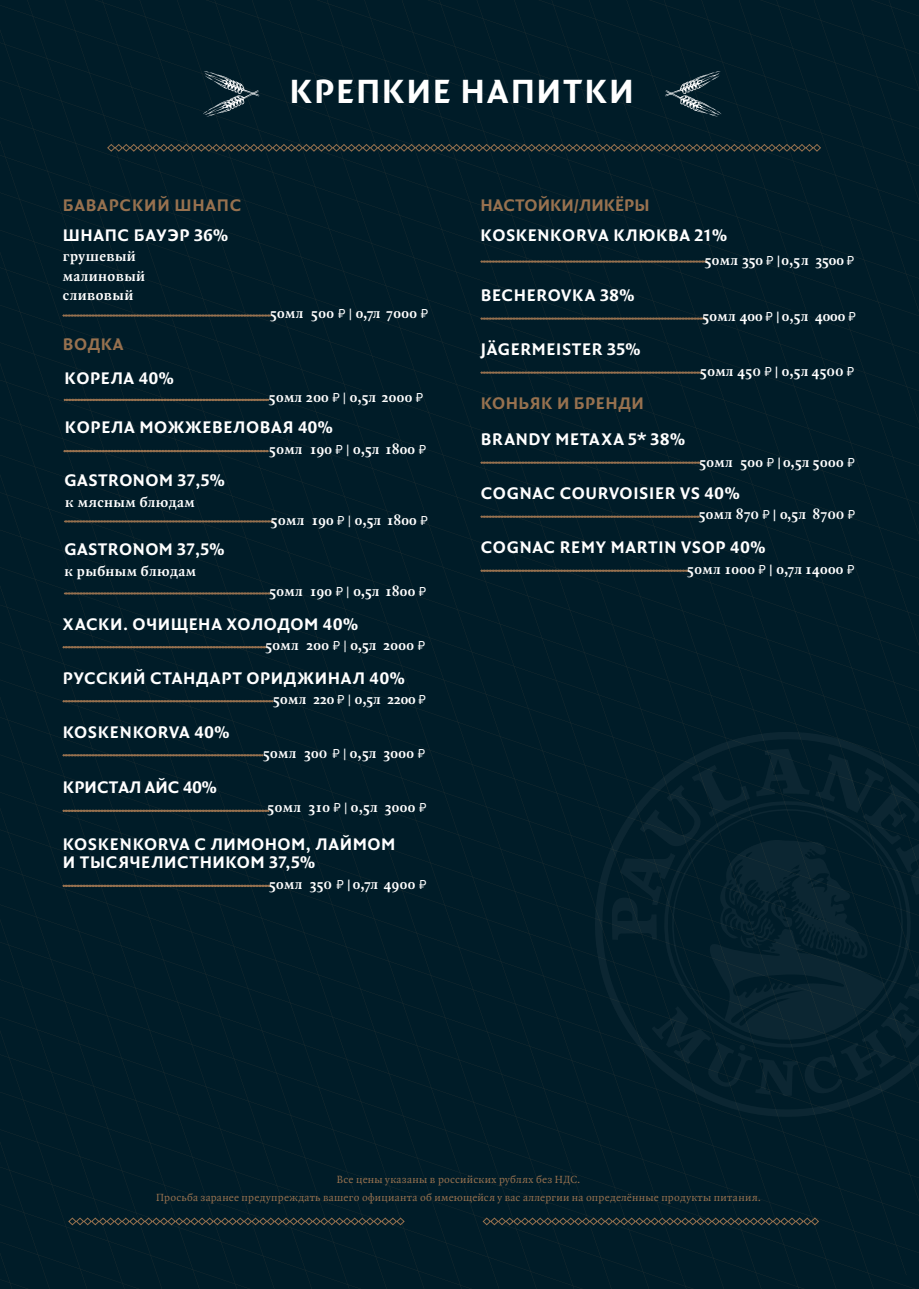
<style>
.page{position:relative;width:919px;height:1289px;background:#fff}
.page>*{position:absolute;margin:0;border:0;box-sizing:border-box;transform-origin:0 0}
.t1{font:700 36px "Quadraat Sans Pro";letter-spacing:.05em;color:#fff}
.t2{font:700 18px/18px "Quadraat Sans Pro";letter-spacing:.035em;color:#fff}
.t3{font:700 18px "Quadraat Sans Pro";letter-spacing:.03em;color:#97714f}
.t4{font:700 18px "Quadraat Sans Pro";color:#97714f}
.t5{font:700 18px "Quadraat Sans Pro";letter-spacing:.005em;color:#fff}
.t6{font:700 15px/19.4px "Quadraat Pro";letter-spacing:.03em;color:#fff}
.t7{font:700 15px "Quadraat Pro";letter-spacing:.005em;color:#fff}
.t8{font:700 15px "Quadraat Pro";color:#fff}
.t9{font:11.1px/18px "Quadraat Pro";letter-spacing:.025em;color:#97714f;text-align:center}
.s1{font-family:"Archivo Narrow";font-weight:400;font-size:12.75px}
.s2{font-family:"Archivo Narrow";font-size:12.75px}
</style>
<div class="page">
<div style="left:0;top:0;width:918px;height:1288px;background:#001c28"></div>
<svg style="left:579px;top:716px;width:339px;height:416px;background:#011d29"></svg>
<svg style="left:611px;top:748px;width:307px;height:347px;background:#041f2b"></svg>
<svg style="left:482px;top:1217px;width:337px;height:8px;background:#2e3633"></svg>
<svg style="left:68px;top:1217px;width:337px;height:8px;background:#2e3633"></svg>
<svg style="left:107px;top:144px;width:714px;height:8px;background:#303734"></svg>
<svg style="left:664px;top:71px;width:57px;height:45px;background:#253d47"></svg>
<svg style="left:203px;top:71px;width:56px;height:45px;background:#263e48"></svg>
<svg style="left:480px;top:261px;width:227px;height:1px"></svg>
<svg style="left:480px;top:318px;width:227px;height:1px"></svg>
<svg style="left:480px;top:372px;width:222px;height:1px"></svg>
<svg style="left:480px;top:462px;width:221px;height:1px"></svg>
<svg style="left:480px;top:516px;width:219px;height:1px"></svg>
<svg style="left:480px;top:570px;width:208px;height:1px"></svg>
<svg style="left:63px;top:646px;width:204px;height:2px"></svg>
<svg style="left:63px;top:885px;width:208px;height:1px"></svg>
<svg style="left:63px;top:315px;width:208px;height:1px"></svg>
<svg style="left:63px;top:700px;width:210px;height:2px"></svg>
<svg style="left:64px;top:520px;width:210px;height:2px"></svg>
<svg style="left:64px;top:592px;width:207px;height:2px"></svg>
<svg style="left:64px;top:399px;width:205px;height:2px"></svg>
<svg style="left:64px;top:450px;width:204px;height:2px"></svg>
<svg style="left:63px;top:810px;width:206px;height:1px"></svg>
<svg style="left:63px;top:754px;width:200px;height:2px"></svg>
<p class="t3" style="left:63px;top:191px;width:180px">БАВАРСКИЙ ШНАПС</p>
<h1 class="t1" style="left:289px;top:64px;width:346px">КРЕПКИЕ НАПИТКИ</h1>
<p class="t4" style="left:480px;top:192px;width:171px">НАСТОЙКИ/ЛИКЁРЫ</p>
<p class="t2" style="left:63px;top:225px;width:167px">ШНАПС БАУЭР 36%</p>
<p class="t6" style="left:63px;top:247px;width:84px">грушевый малиновый сливовый</p>
<p class="t3" style="left:63px;top:331px;width:62px">ВОДКА</p>
<p class="t2" style="left:64px;top:368px;width:111px">КОРЕЛА 40%</p>
<p class="t6" style="left:270px;top:303px;width:159px">50мл 500 <span class="s1">₽ |</span> 0,7л 7000 <span class="s1">₽</span></p>
<p class="t6" style="left:269px;top:387px;width:156px">50мл 200 <span class="s1">₽ |</span> 0,5л 2000 <span class="s1">₽</span></p>
<p class="t2" style="left:65px;top:417px;width:269px">КОРЕЛА МОЖЖЕВЕЛОВАЯ 40%</p>
<p class="t2" style="left:65px;top:470px;width:162px">GASTRONOM 37,5%</p>
<p class="t6" style="left:65px;top:492px;width:131px">к мясным блюдам</p>
<p class="t2" style="left:64px;top:539px;width:161px">GASTRONOM 37,5%</p>
<p class="t6" style="left:64px;top:561px;width:133px">к рыбным блюдам</p>
<p class="t6" style="left:269px;top:439px;width:158px">50мл 190 <span class="s1">₽ |</span> 0,5л 1800 <span class="s1">₽</span></p>
<p class="t6" style="left:271px;top:510px;width:158px">50мл 190 <span class="s1">₽ |</span> 0,5л 1800 <span class="s1">₽</span></p>
<p class="t6" style="left:269px;top:581px;width:158px">50мл 190 <span class="s1">₽ |</span> 0,5л 1800 <span class="s1">₽</span></p>
<p class="t2" style="left:63px;top:614px;width:297px">ХАСКИ. ОЧИЩЕНА ХОЛОДОМ 40%</p>
<p class="t6" style="left:265px;top:635px;width:161px">50мл 200 <span class="s1">₽ |</span> 0,5л 2000 <span class="s1">₽</span></p>
<p class="t2" style="left:63px;top:668px;width:343px">РУССКИЙ СТАНДАРТ ОРИДЖИНАЛ 40%</p>
<p class="t2" style="left:63px;top:722px;width:168px">KOSKENKORVA 40%</p>
<p class="t6" style="left:263px;top:743px;width:163px">50мл 300 <span class="s1">₽ |</span> 0,5л 3000 <span class="s1">₽</span></p>
<p class="t8" style="left:273px;top:689px;width:154px">50мл 220 <span class="s1">₽ |</span> 0,5л 2200 <span class="s1">₽</span></p>
<p class="t5" style="left:63px;top:773px;width:155px">КРИСТАЛ АЙС 40%</p>
<p class="t6" style="left:267px;top:797px;width:160px">50мл 310 <span class="s1">₽ |</span> 0,5л 3000 <span class="s1">₽</span></p>
<p class="t2" style="left:63px;top:834px;width:334px">KOSKENKORVA С ЛИМОНОМ, ЛАЙМОМ<br>И ТЫСЯЧЕЛИСТНИКОМ 37,5%</p>
<p class="t6" style="left:269px;top:873px;width:159px">50мл 350 <span class="s1">₽</span> <span class="s2">|</span> 0,7л 4900 <span class="s1">₽</span></p>
<p class="t2" style="left:480px;top:225px;width:248px">KOSKENKORVA КЛЮКВА 21%</p>
<p class="t2" style="left:481px;top:285px;width:155px">BECHEROVKA 38%</p>
<p class="t2" style="left:481px;top:339px;width:161px">JÄGERMEISTER 35%</p>
<p class="t3" style="left:481px;top:389px;width:165px">КОНЬЯК И БРЕНДИ</p>
<p class="t2" style="left:481px;top:429px;width:206px">BRANDY METAXA 5* 38%</p>
<p class="t7" style="left:704px;top:250px;width:151px">50мл 350 <span class="s1">₽</span> <span class="s2">|</span> 0,5л 3500 <span class="s1">₽</span></p>
<p class="t7" style="left:702px;top:306px;width:155px">50мл 400 <span class="s1">₽</span> <span class="s2">|</span> 0,5л 4000 <span class="s1">₽</span></p>
<p class="t6" style="left:700px;top:362px;width:155px">50мл 450 <span class="s1">₽</span> <span class="s2">|</span> 0,5л 4500 <span class="s1">₽</span></p>
<p class="t6" style="left:699px;top:452px;width:157px">50мл 500 <span class="s1">₽</span> <span class="s2">|</span> 0,5л 5000 <span class="s1">₽</span></p>
<p class="t2" style="left:481px;top:483px;width:260px">COGNAC COURVOISIER VS 40%</p>
<p class="t6" style="left:698px;top:504px;width:158px">50мл 870 <span class="s1">₽</span> <span class="s2">|</span> 0,5л 8700 <span class="s1">₽</span></p>
<p class="t2" style="left:481px;top:537px;width:286px">COGNAC REMY MARTIN VSOP 40%</p>
<p class="t6" style="left:687px;top:559px;width:168px">50мл 1000 <span class="s1">₽</span> <span class="s2">|</span> 0,7л 14000 <span class="s1">₽</span></p>
<p class="t9" style="left:156px;top:1170px;width:606px">Все цены указаны в российских рублях без НДС.<br>Просьба заранее предупреждать вашего официанта об имеющейся у вас аллергии на определённые продукты питания.</p>
</div>
